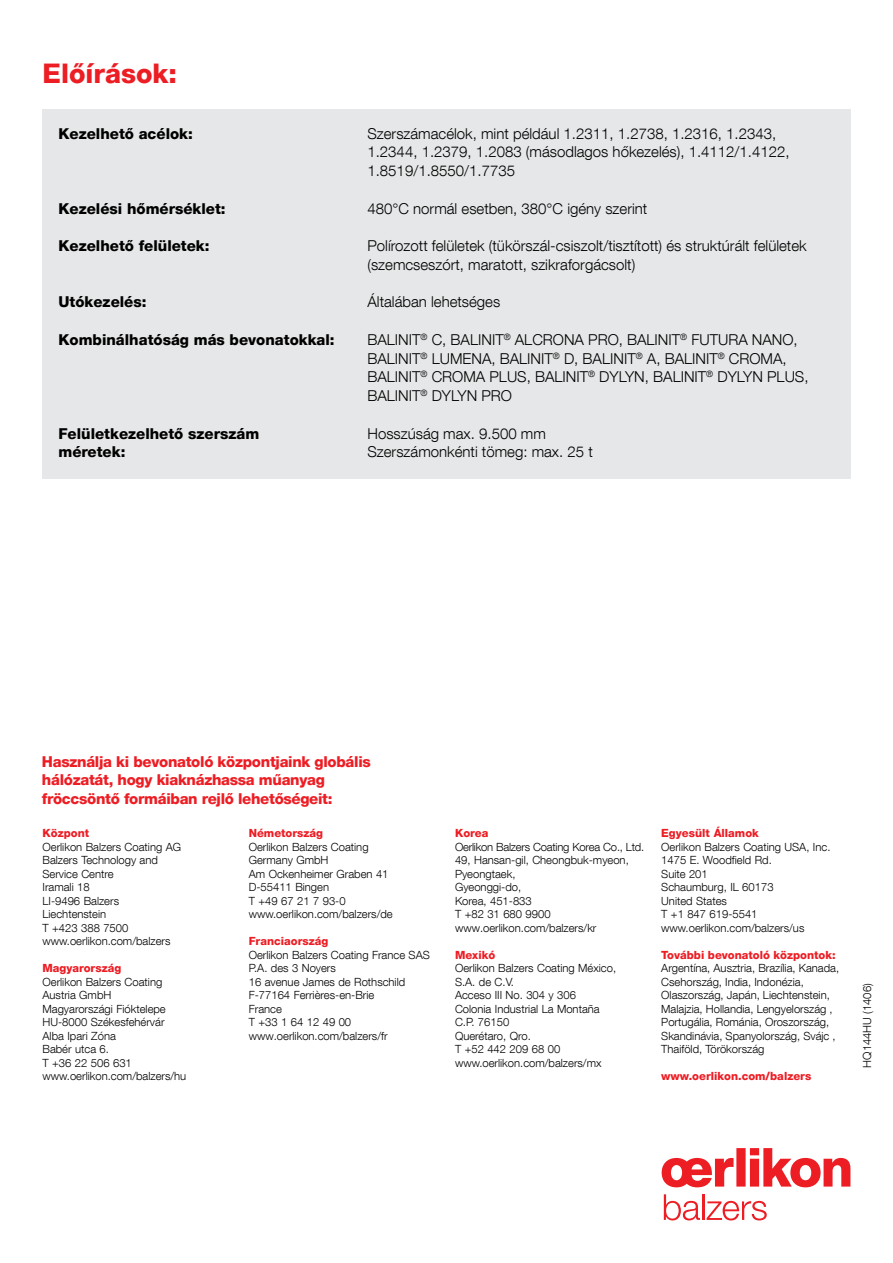
<style>
.page{position:relative;width:893px;height:1263px;background:#fff}
.page>*{position:absolute;margin:0;border:0;box-sizing:border-box;transform-origin:0 0}
.t1{font:800 27px "Helvetica Neue LT Com";color:#ed1d24}
.t2{font:300 15px/18.8px "Helvetica Neue LT Com";color:#000}
.t3{font:800 15px/18.8px "Helvetica Neue LT Com";color:#000}
.t4{font:800 15px/18.8px "Helvetica Neue LT Com";letter-spacing:-.02em;color:#ed1d24}
.t5{font:300 11.25px/13.5px "Helvetica Neue LT Com";color:#000}
.t6{font:800 11.25px "Helvetica Neue LT Com";color:#ed1d24}
</style>
<div class="page">
<div style="left:42px;top:109px;width:808px;height:369px;background:#e6e7e8"></div>
<svg style="left:662px;top:1148px;width:188px;height:39px"></svg>
<svg style="left:664px;top:1194px;width:36px;height:26px"></svg>
<hr style="left:702px;top:1194px;width:2px;height:26px;background:#ed1d24">
<svg style="left:707px;top:1201px;width:60px;height:19px"></svg>
<h1 class="t1" style="left:43px;top:57px;width:136px">Előírások:</h1>
<h2 class="t3" style="left:58px;top:124px;width:136px">Kezelhető acélok:</h2>
<h2 class="t3" style="left:58px;top:199px;width:169px">Kezelési hőmérséklet:</h2>
<h2 class="t3" style="left:58px;top:236px;width:153px">Kezelhető felületek:</h2>
<h2 class="t3" style="left:58px;top:293px;width:90px">Utókezelés:</h2>
<h2 class="t3" style="left:58px;top:330px;width:278px">Kombinálhatóság más bevonatokkal:</h2>
<h2 class="t3" style="left:58px;top:424px;width:202px">Felületkezelhető szerszám méretek:</h2>
<h2 class="t2" style="left:367px;top:124px;width:424px">Szerszámacélok, mint például 1.2311, 1.2738, 1.2316, 1.2343,<br>1.2344, 1.2379, 1.2083 (másodlagos hőkezelés), 1.4112/1.4122,<br>1.8519/1.8550/1.7735</h2>
<h2 class="t2" style="left:367px;top:199px;width:281px">480°C normál esetben, 380°C igény szerint</h2>
<h2 class="t2" style="left:367px;top:236px;width:441px">Polírozott felületek (tükörszál-csiszolt/tisztított) és struktúrált felületek (szemcseszórt, maratott, szikraforgácsolt)</h2>
<h2 class="t2" style="left:367px;top:292px;width:134px">Általában lehetséges</h2>
<h2 class="t2" style="left:367px;top:330px;width:443px">BALINIT<sup>®</sup> C, BALINIT<sup>®</sup> ALCRONA PRO, BALINIT<sup>®</sup> FUTURA NANO, BALINIT<sup>®</sup> LUMENA, BALINIT<sup>®</sup> D, BALINIT<sup>®</sup> A, BALINIT<sup>®</sup> CROMA, BALINIT<sup>®</sup> CROMA PLUS, BALINIT<sup>®</sup> DYLYN, BALINIT<sup>®</sup> DYLYN PLUS, BALINIT<sup>®</sup> DYLYN PRO</h2>
<h2 class="t2" style="left:367px;top:424px;width:227px">Hosszúság max. 9.500 mm<br>Szerszámonkénti tömeg: max. 25 t</h2>
<h2 class="t4" style="left:42px;top:752px;width:330px">Használja ki bevonatoló központjaink globális hálózatát, hogy kiaknázhassa műanyag fröccsöntő formáiban rejlő lehetőségeit:</h2>
<p class="t6" style="left:43px;top:826px;width:48px">Központ</p>
<p class="t5" style="left:43px;top:840px;width:140px">Oerlikon Balzers Coating AG<br>Balzers Technology and<br>Service Centre<br>Iramali 18<br>LI-9496 Balzers<br>Liechtenstein<br>T +423 388 7500 www.oerlikon.com/balzers</p>
<p class="t6" style="left:43px;top:961px;width:80px">Magyarország</p>
<p class="t5" style="left:43px;top:975px;width:145px">Oerlikon Balzers Coating<br>Austria GmbH<br>Magyarországi Fióktelepe<br>HU-8000 Székesfehérvár<br>Alba Ipari Zóna<br>Babér utca 6.<br>T +36 22 506 631 www.oerlikon.com/balzers/hu</p>
<p class="t6" style="left:249px;top:826px;width:76px">Németország</p>
<p class="t5" style="left:249px;top:840px;width:145px">Oerlikon Balzers Coating<br>Germany GmbH<br>Am Ockenheimer Graben 41<br>D-55411 Bingen<br>T +49 67 21 7 93-0 www.oerlikon.com/balzers/de</p>
<p class="t6" style="left:249px;top:934px;width:81px">Franciaország</p>
<p class="t5" style="left:249px;top:948px;width:183px">Oerlikon Balzers Coating France SAS<br>P.A. des 3 Noyers<br>16 avenue James de Rothschild<br>F-77164 Ferrières-en-Brie<br>France<br>T +33 1 64 12 49 00 www.oerlikon.com/balzers/fr</p>
<p class="t6" style="left:455px;top:826px;width:35px">Korea</p>
<p class="t5" style="left:455px;top:840px;width:191px">Oerlikon Balzers Coating Korea Co., Ltd.<br>49, Hansan-gil, Cheongbuk-myeon,<br>Pyeongtaek,<br>Gyeonggi-do,<br>Korea, 451-833<br>T +82 31 680 9900 www.oerlikon.com/balzers/kr</p>
<p class="t6" style="left:455px;top:948px;width:42px">Mexikó</p>
<p class="t5" style="left:455px;top:961px;width:163px">Oerlikon Balzers Coating México,<br>S.A. de C.V.<br>Acceso III No. 304 y 306<br>Colonia Industrial La Montaña<br>C.P. 76150<br>Querétaro, Qro.<br>T +52 442 209 68 00 www.oerlikon.com/balzers/mx</p>
<p class="t6" style="left:661px;top:826px;width:99px">Egyesült Államok</p>
<p class="t5" style="left:661px;top:840px;width:171px">Oerlikon Balzers Coating USA, Inc.<br>1475 E. Woodfield Rd.<br>Suite 201<br>Schaumburg, IL 60173<br>United States<br>T +1 847 619-5541 www.oerlikon.com/balzers/us</p>
<p class="t6" style="left:661px;top:948px;width:176px">További bevonatoló központok:</p>
<p class="t5" style="left:661px;top:961px;width:179px">Argentína, Ausztria, Brazília, Kanada, Csehország, India, Indonézia, Olaszország, Japán, Liechtenstein, Malajzia, Hollandia, Lengyelország , Portugália, Románia, Oroszország, Skandinávia, Spanyolország, Svájc , Thaiföld, Törökország</p>
<p class="t6" style="left:661px;top:1069px;width:152px">www.oerlikon.com/balzers</p>
<p class="t5" style="left:860px;top:1068px;width:86px;rotate:-90deg">HQ144HU (1406)</p>
</div>
